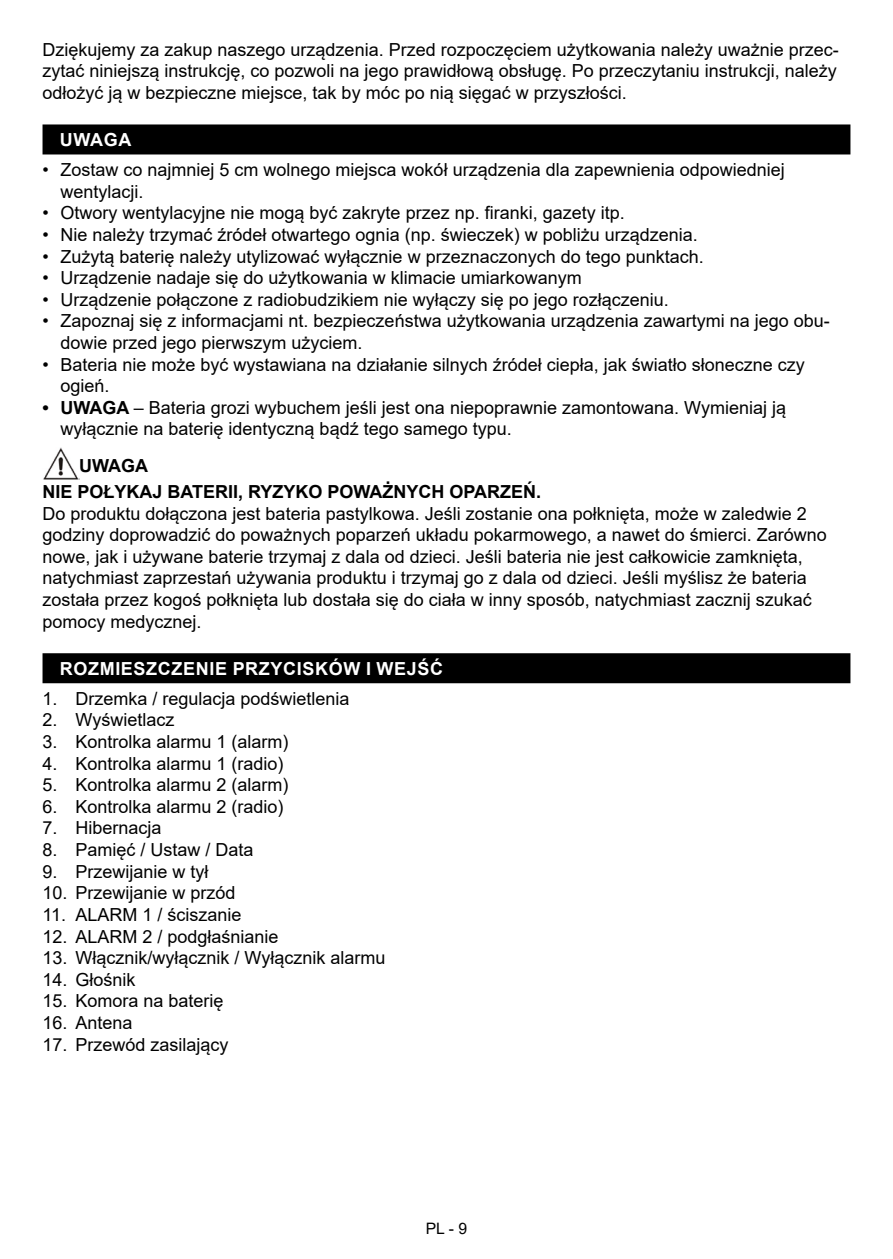
<style>
.page{position:relative;width:893px;height:1259px;background:#fff}
.page>*{position:absolute;margin:0;border:0;box-sizing:border-box;transform-origin:0 0}
.t1{font:18px/21.6px "Arial";color:#000}
.t2{font:700 18px/25.8px "Arial";color:#000}
.t3{font:700 18px "Arial";letter-spacing:.035em;color:#fff}
.t4{font:15.6px "Arial";color:#000}
.s1{font-weight:700}
</style>
<div class="page">
<div style="left:43px;top:124px;width:807px;height:30px;background:#000"></div>
<div style="left:43px;top:653px;width:807px;height:30px;background:#000"></div>
<img style="left:43px;top:447px;width:36px;height:32px">
<p class="t1" style="left:43px;top:38px;width:798px;text-align:justify">Dziękujemy za zakup naszego urządzenia. Przed rozpoczęciem użytkowania należy uważnie przec&shy;zytać niniejszą instrukcję, co pozwoli na jego prawidłową obsługę. Po przeczytaniu instrukcji, należy odłożyć ją w bezpieczne miejsce, tak by móc po nią sięgać w przyszłości.</p>
<p class="t3" style="left:60px;top:127px;width:73px">UWAGA</p>
<p class="t1" style="left:61px;top:159px;width:726px;text-indent:-18px">• Zostaw co najmniej 5 cm wolnego miejsca wokół urządzenia dla zapewnienia odpowiedniej wentylacji.</p>
<p class="t1" style="left:43px;top:202px;width:584px">• Otwory wentylacyjne nie mogą być zakryte przez np. firanki, gazety itp.</p>
<p class="t1" style="left:43px;top:224px;width:657px">• Nie należy trzymać źródeł otwartego ognia (np. świeczek) w pobliżu urządzenia.</p>
<p class="t1" style="left:43px;top:245px;width:663px">• Zużytą baterię należy utylizować wyłącznie w przeznaczonych do tego punktach.</p>
<p class="t1" style="left:43px;top:267px;width:541px">• Urządzenie nadaje się do użytkowania w klimacie umiarkowanym</p>
<p class="t1" style="left:43px;top:288px;width:628px">• Urządzenie połączone z radiobudzikiem nie wyłączy się po jego rozłączeniu.</p>
<p class="t1" style="left:61px;top:310px;width:771px;text-indent:-18px">• Zapoznaj się z informacjami nt. bezpieczeństwa użytkowania urządzenia zawartymi na jego obu&shy;dowie przed jego pierwszym użyciem.</p>
<p class="t1" style="left:61px;top:353px;width:746px;text-indent:-18px">• Bateria nie może być wystawiana na działanie silnych źródeł ciepła, jak światło słoneczne czy ogień.</p>
<p class="t1" style="left:61px;top:396px;width:727px;text-indent:-18px"><span class="s1">• UWAGA</span> – Bateria grozi wybuchem jeśli jest ona niepoprawnie zamontowana. Wymieniaj ją wyłącznie na baterię identyczną bądź tego samego typu.</p>
<p class="t2" style="left:43px;top:453px;width:500px;text-indent:37px">UWAGA<br>NIE POŁYKAJ BATERII, RYZYKO POWAŻNYCH OPARZEŃ.</p>
<p class="t1" style="left:43px;top:502px;width:786px">Do produktu dołączona jest bateria pastylkowa. Jeśli zostanie ona połknięta, może w zaledwie 2 godziny doprowadzić do poważnych poparzeń układu pokarmowego, a nawet do śmierci. Zarówno nowe, jak i używane baterie trzymaj z dala od dzieci. Jeśli bateria nie jest całkowicie zamknięta, natychmiast zaprzestań używania produktu i trzymaj go z dala od dzieci. Jeśli myślisz że bateria została przez kogoś połknięta lub dostała się do ciała w inny sposób, natychmiast zacznij szukać pomocy medycznej.</p>
<p class="t3" style="left:60px;top:656px;width:385px">ROZMIESZCZENIE PRZYCISKÓW I WEJŚĆ</p>
<p class="t1" style="left:43px;top:687px;width:309px">1. Drzemka / regulacja podświetlenia</p>
<p class="t1" style="left:43px;top:709px;width:133px">2. Wyświetlacz</p>
<p class="t1" style="left:43px;top:731px;width:248px">3. Kontrolka alarmu 1 (alarm)</p>
<p class="t1" style="left:43px;top:752px;width:243px">4. Kontrolka alarmu 1 (radio)</p>
<p class="t1" style="left:43px;top:774px;width:248px">5. Kontrolka alarmu 2 (alarm)</p>
<p class="t1" style="left:43px;top:795px;width:243px">6. Kontrolka alarmu 2 (radio)</p>
<p class="t1" style="left:43px;top:817px;width:121px">7. Hibernacja</p>
<p class="t1" style="left:43px;top:839px;width:213px">8. Pamięć / Ustaw / Data</p>
<p class="t1" style="left:43px;top:860px;width:168px">9. Przewijanie w tył</p>
<p class="t1" style="left:43px;top:882px;width:195px">10. Przewijanie w przód</p>
<p class="t1" style="left:43px;top:903px;width:201px">11. ALARM 1 / ściszanie</p>
<p class="t1" style="left:43px;top:925px;width:238px">12. ALARM 2 / podgłaśnianie</p>
<p class="t1" style="left:43px;top:947px;width:344px">13. Włącznik/wyłącznik / Wyłącznik alarmu</p>
<p class="t1" style="left:43px;top:968px;width:95px">14. Głośnik</p>
<p class="t1" style="left:43px;top:990px;width:183px">15. Komora na baterię</p>
<p class="t1" style="left:43px;top:1011px;width:92px">16. Antena</p>
<p class="t1" style="left:43px;top:1033px;width:188px">17. Przewód zasilający</p>
<p class="t4" style="left:426px;top:1217px;width:43px">PL - 9</p>
</div>
